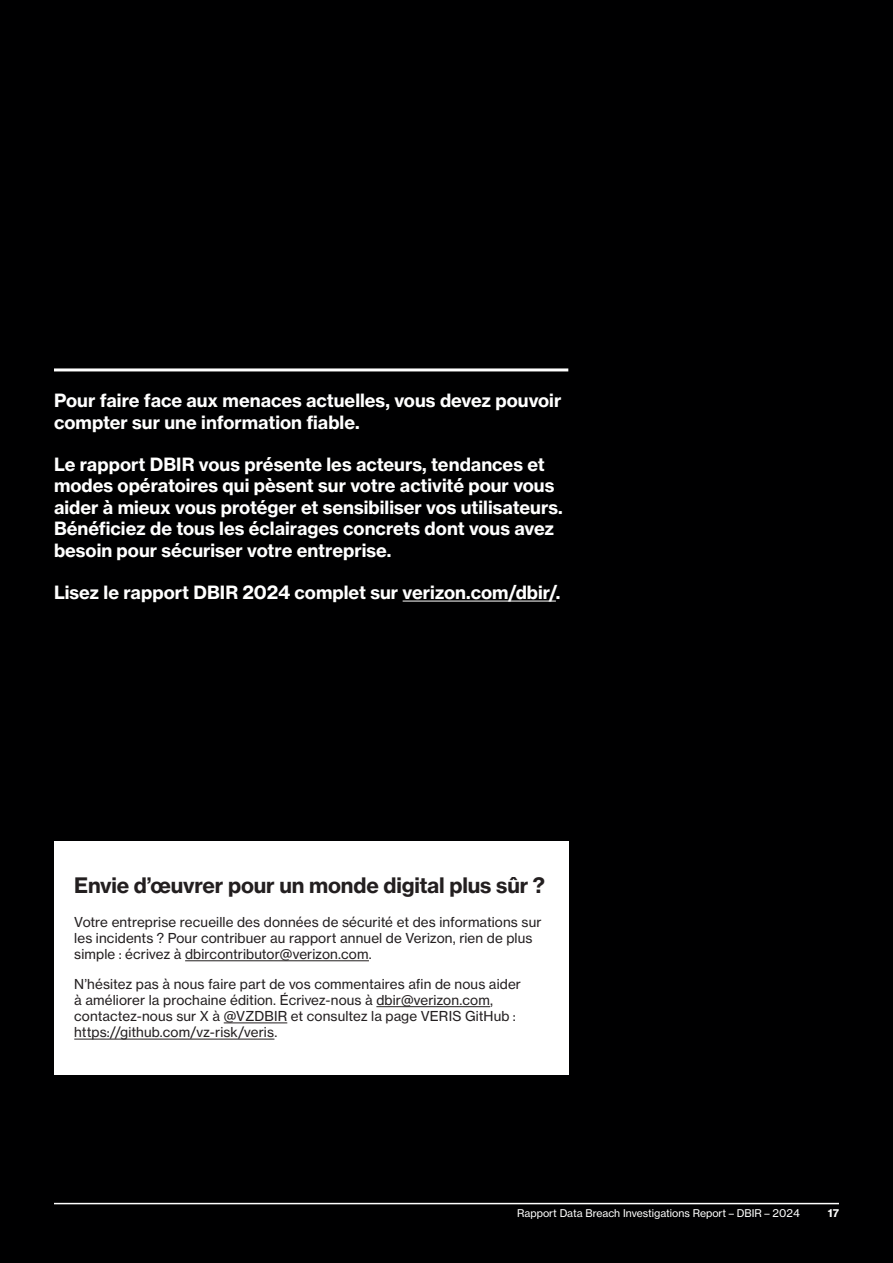
<style>
.page{position:relative;width:893px;height:1263px;background:#000001}
.page>*{position:absolute;margin:0;border:0;box-sizing:border-box;transform-origin:0 0}
.t1{font:700 21px "Verizon NHGTX";letter-spacing:-.01em;color:#231f20}
.t2{font:700 18px/21.6px "Verizon NHGTX";color:#fff}
.t3{font:13.5px/16.2px "Verizon NHGTX";letter-spacing:.01em;color:#231f20}
.t4{font:10.5px "Verizon NHGTX";color:#fff}
.t5{font:700 10.5px "Verizon NHGTX";color:#fff}
</style>
<div class="page">
<hr style="left:54px;top:1203px;width:785px;height:1px;background:#fff">
<hr style="left:403px;top:601px;width:153px;height:1px;background:#fff">
<div style="left:54px;top:841px;width:514px;height:233px;background:#fff"></div>
<hr style="left:185px;top:960px;width:184px;height:1px;background:#231f20">
<hr style="left:376px;top:1006px;width:114px;height:1px;background:#231f20">
<hr style="left:224px;top:1022px;width:63px;height:1px;background:#231f20">
<hr style="left:74px;top:1039px;width:200px;height:1px;background:#231f20">
<hr style="left:54px;top:368px;width:514px;height:3px;background:#fff">
<h2 class="t2" style="left:54px;top:389px;width:509px">Pour faire face aux menaces actuelles, vous devez pouvoir compter sur une information fiable.</h2>
<p class="t2" style="left:54px;top:453px;width:510px">Le rapport DBIR vous présente les acteurs, tendances et modes opératoires qui pèsent sur votre activité pour vous aider à mieux vous protéger et sensibiliser vos utilisateurs.<br>Bénéficiez de tous les éclairages concrets dont vous avez besoin pour sécuriser votre entreprise.</p>
<h2 class="t2" style="left:54px;top:581px;width:508px">Lisez le rapport DBIR 2024 complet sur verizon.com/dbir/.</h2>
<h1 class="t1" style="left:74px;top:872px;width:472px">Envie d’œuvrer pour un monde digital plus sûr ?</h1>
<p class="t3" style="left:74px;top:913px;width:469px">Votre entreprise recueille des données de sécurité et des informations sur les incidents ? Pour contribuer au rapport annuel de Verizon, rien de plus simple : écrivez à dbircontributor@verizon.com.</p>
<p class="t3" style="left:74px;top:975px;width:448px">N’hésitez pas à nous faire part de vos commentaires afin de nous aider à améliorer la prochaine édition. Écrivez-nous à dbir@verizon.com, contactez-nous sur X à @VZDBIR et consultez la page VERIS GitHub : https://github.com/vz-risk/veris.</p>
<p class="t4" style="left:517px;top:1207px;width:284px">Rapport Data Breach Investigations Report – DBIR – 2024</p>
<p class="t5" style="left:828px;top:1207px;width:13px">17</p>
</div>
